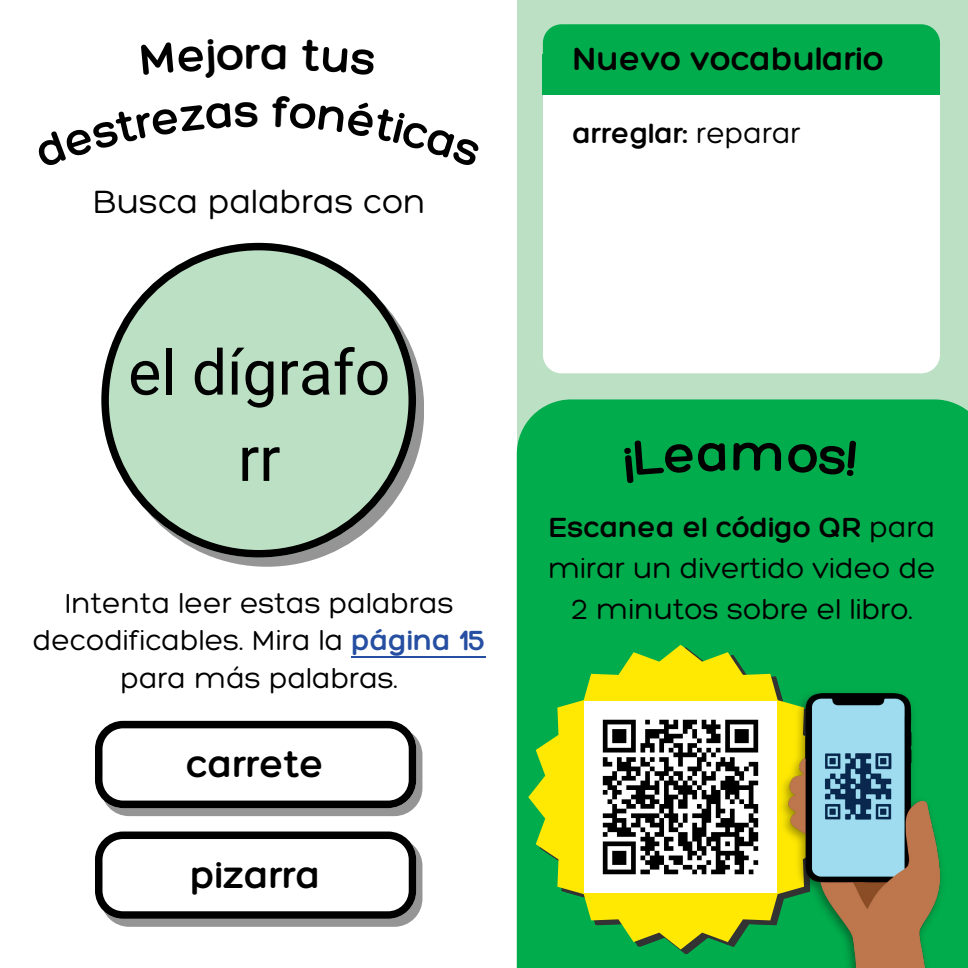
<style>
.page{position:relative;width:968px;height:968px;background:#fff}
.page>*{position:absolute;margin:0;border:0;box-sizing:border-box;transform-origin:0 0}
.t1{font:62.5px/86.2px "Roboto";color:#000;text-align:center}
.t2{font:300 47.5px "Hero";color:#000}
.t3{font:300 40px "Hero";color:#000}
.t4{font:300 35px "Hero";color:#000}
.t5{font:300 35px "Hero";color:#000}
.t6{font:300 30px/41.2px "Hero";color:#000;text-align:center}
.t7{font:300 30px "Hero";color:#000}
.s1{color:#264fa2}
.s2{font-style:inherit}
</style>
<div class="page">
<div style="left:517px;top:0;width:451px;height:968px;background:#bce0c4"></div>
<div style="left:517px;top:399px;width:451px;height:569px;background:#00ac4c"></div>
<div style="left:543px;top:59px;width:396px;height:314px;background:#fff;border-radius:19px"></div>
<div style="left:543px;top:24px;width:396px;height:64px;background:#00ac4c;border-radius:19px"></div>
<div style="left:101px;top:727px;width:321px;height:89px;background:#959595;border-radius:28px"></div>
<div style="left:101px;top:837px;width:321px;height:89px;background:#959595;border-radius:28px"></div>
<div style="left:543px;top:55px;width:397px;height:40px;background:#00ac4c"></div>
<svg style="left:101px;top:243px;width:315px;height:314px"></svg>
<svg style="left:528px;top:644px;width:305px;height:305px;background:#86c827"></svg>
<img style="left:585px;top:701px;width:188px;height:191px">
<img style="left:773px;top:683px;width:176px;height:285px">
<svg style="left:95px;top:720px;width:321px;height:88px;background:#cbcbcb"></svg>
<svg style="left:95px;top:831px;width:321px;height:87px;background:#cdcdcd"></svg>
<hr style="left:351px;top:656px;width:135px;height:1px;background:#264fa2">
<div style="left:624px;top:438px;width:101px;height:45px;background:#00ac4c"></div>
<svg style="left:733px;top:442px;width:48px;height:29px"></svg>
<div style="left:787px;top:440px;width:69px;height:36px;background:#00ac4c"></div>
<h2 class="t2" style="left:245px;top:24px;width:17px">r</h2>
<h2 class="t4" style="left:573px;top:37px;width:312px">Nuevo vocabulario</h2>
<p class="t5" style="left:93px;top:180px;width:334px">Busca palabras con</p>
<p class="t1" style="left:128px;top:330px;width:264px">el dígrafo rr</p>
<p class="t6" style="left:33px;top:583px;width:454px;line-height:37.5px">Intenta leer estas palabras decodificables. Mira la <span class="s1">página 15</span></p>
<p class="t6" style="left:120px;top:657px;width:279px">para más palabras.</p>
<p class="t3" style="left:187px;top:739px;width:139px">carrete</p>
<p class="t3" style="left:190px;top:850px;width:132px">pizarra</p>
<p class="t7" style="left:573px;top:114px;width:229px">arreglar: <span class="s2">reparar</span></p>
<p class="t6" style="left:548px;top:505px;width:389px"><span class="s2">Escanea el código QR</span> para mirar un divertido video de<br>2 minutos sobre el libro.</p>
</div>
